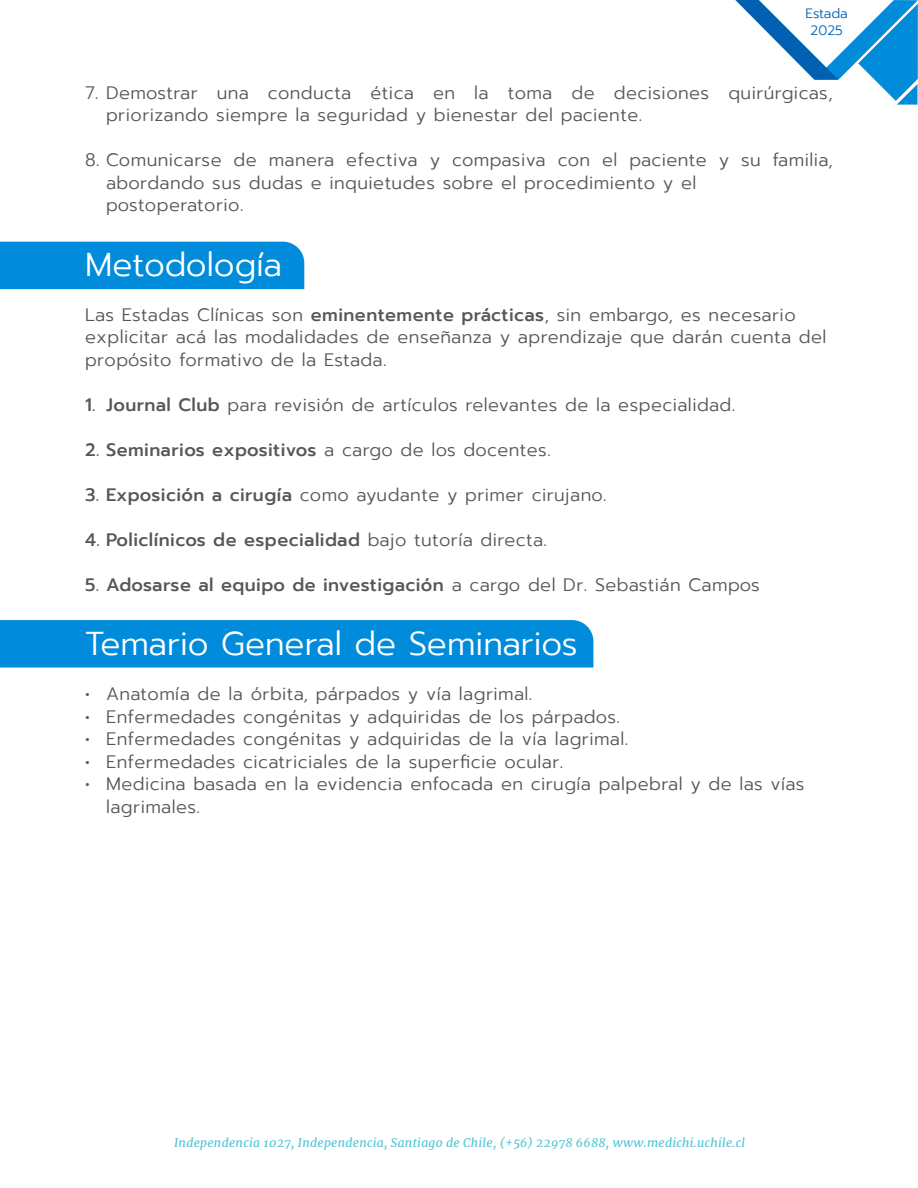
<style>
.page{position:relative;width:918px;height:1188px;background:#fff}
.page>*{position:absolute;margin:0;border:0;box-sizing:border-box;transform-origin:0 0}
.t1{font:300 33px "Prompt";color:#fff}
.t2{font:300 18px/22.5px "Prompt";letter-spacing:.025em;color:#575756}
.t3{font:500 18px "Prompt";letter-spacing:.025em;color:#575756}
.t4{font:300 13.5px/16.2px "Prompt";letter-spacing:-.01em;color:#0061b0;text-align:center}
.t5{font:italic 12px "Merriweather";letter-spacing:.025em;color:#00a9c2}
.s1{font-weight:500}
.s2{font-weight:300}
</style>
<div class="page">
<svg style="left:735px;top:0;width:183px;height:105px"></svg>
<div style="left:0;top:620px;width:593px;height:48px;background:#008cdb"></div>
<div style="left:0;top:242px;width:304px;height:47px;background:#008cdb"></div>
<p class="t4" style="left:806px;top:6px;width:44px">Estada<br>2025</p>
<p class="t2" style="left:106px;top:81px;width:728px;text-indent:-21px">7. Demostrar una conducta ética en la toma de decisiones quirúrgicas, priorizando siempre la seguridad y bienestar del paciente.</p>
<p class="t2" style="left:106px;top:149px;width:728px;text-indent:-21px">8. Comunicarse de manera efectiva y compasiva con el paciente y su familia, abordando sus dudas e inquietudes sobre el procedimiento y el postoperatorio.</p>
<h1 class="t1" style="left:85px;top:241px;width:199px">Metodología</h1>
<p class="t2" style="left:85px;top:303px;width:743px">Las Estadas Clínicas son <span class="s1">eminentemente prácticas</span>, sin embargo, es necesario explicitar acá las modalidades de enseñanza y aprendizaje que darán cuenta del propósito formativo de la Estada.</p>
<p class="t2" style="left:85px;top:393px;width:652px"><span class="s1">1. Journal Club</span> para revisión de artículos relevantes de la especialidad.</p>
<p class="t3" style="left:85px;top:436px;width:467px">2. Seminarios expositivos <span class="s2">a cargo de los docentes.</span></p>
<p class="t2" style="left:85px;top:483px;width:523px"><span class="s1">3. Exposición a cirugía</span> como ayudante y primer cirujano.</p>
<p class="t3" style="left:85px;top:526px;width:463px">4. Policlínicos de especialidad <span class="s2">bajo tutoría directa.</span></p>
<p class="t3" style="left:85px;top:571px;width:676px">5. Adosarse al equipo de investigación <span class="s2">a cargo del Dr. Sebastián Campos</span></p>
<h1 class="t1" style="left:85px;top:621px;width:494px">Temario General de Seminarios</h1>
<p class="t2" style="left:85px;top:683px;width:449px">• Anatomía de la órbita, párpados y vía lagrimal.</p>
<p class="t2" style="left:85px;top:705px;width:536px">• Enfermedades congénitas y adquiridas de los párpados.</p>
<p class="t2" style="left:85px;top:728px;width:545px">• Enfermedades congénitas y adquiridas de la vía lagrimal.</p>
<p class="t2" style="left:85px;top:750px;width:480px">• Enfermedades cicatriciales de la superficie ocular.</p>
<p class="t2" style="left:106px;top:773px;width:700px;text-indent:-21px">• Medicina basada en la evidencia enfocada en cirugía palpebral y de las vías lagrimales.</p>
<p class="t5" style="left:174px;top:1134px;width:572px">Independencia 1027, Independencia, Santiago de Chile, (+56) 22978 6688, www.medichi.uchile.cl</p>
</div>
